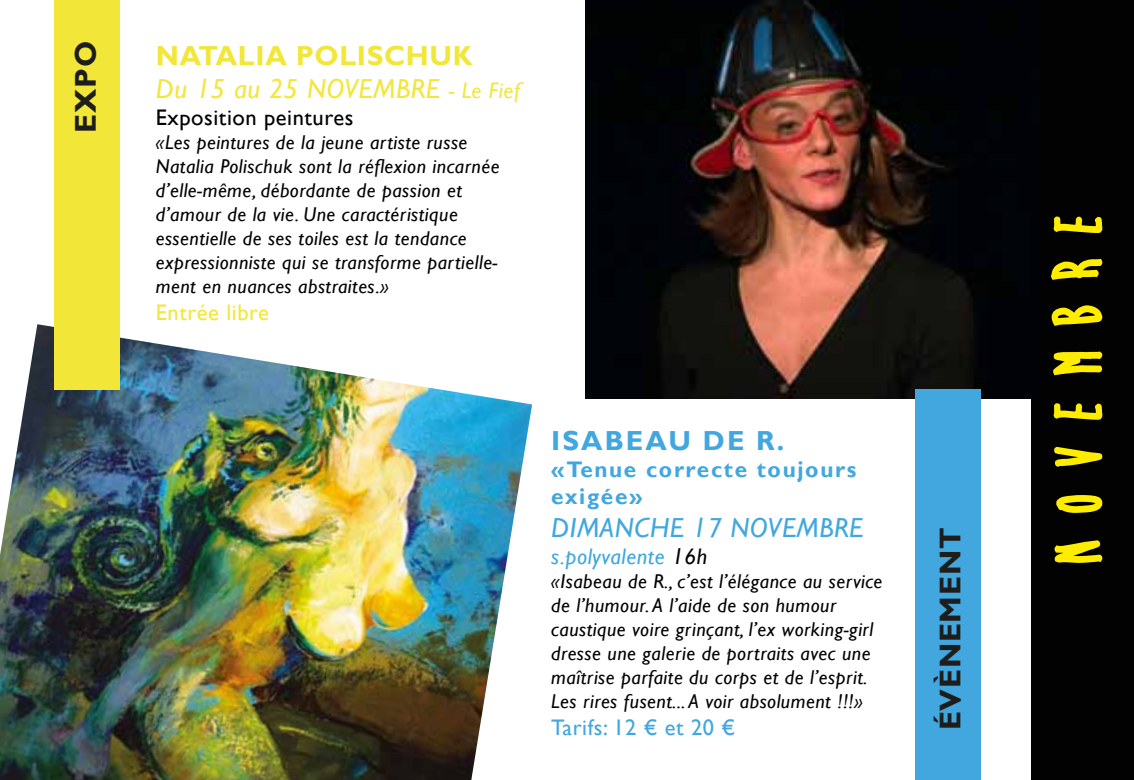
<style>
.page{position:relative;width:1134px;height:780px;background:#fff}
.page>*{position:absolute;margin:0;border:0;box-sizing:border-box;transform-origin:0 0}
.t1{font:700 30px "Gill Sans";letter-spacing:.025em;color:#1d1d1b}
.t2{font:700 27.5px/33px "Gill Sans";letter-spacing:.025em;color:#f2e739}
.t3{font:italic 27.5px "Gill Sans";letter-spacing:.02em;color:#41a7de}
.t4{font:700 27.5px "Gill Sans";letter-spacing:.075em;color:#41a7de}
.t5{font:700 22.5px/27px "Gill Sans";letter-spacing:.075em;color:#41a7de}
.t6{font:22.5px "Gill Sans";letter-spacing:.025em;color:#020202}
.t7{font:italic 22.5px "Gill Sans";letter-spacing:.025em;color:#41a7de}
.t8{font:22.5px "Gill Sans";letter-spacing:.025em;color:#41a7de}
.t9{font:22.5px "Gill Sans";letter-spacing:.025em;color:#f2e739}
.t10{font:italic 20px/24px "Gill Sans";letter-spacing:.025em;color:#020202}
.s1{font-weight:400;font-style:italic}
.s2{font-weight:400;font-style:italic;font-size:22.5px}
.s3{color:#020202}
</style>
<div class="page">
<div style="left:1031px;top:0;width:103px;height:780px;background:#020202"></div>
<svg style="left:1054px;top:540px;width:49px;height:23px"></svg>
<svg style="left:1056px;top:495px;width:47px;height:18px"></svg>
<svg style="left:1054px;top:446px;width:49px;height:21px"></svg>
<svg style="left:1053px;top:403px;width:50px;height:17px"></svg>
<svg style="left:1053px;top:351px;width:50px;height:25px"></svg>
<svg style="left:1051px;top:305px;width:52px;height:21px"></svg>
<svg style="left:1051px;top:259px;width:52px;height:21px"></svg>
<svg style="left:1053px;top:216px;width:50px;height:17px"></svg>
<img style="left:586px;top:0;width:445px;height:399px">
<div style="left:915px;top:390px;width:65px;height:390px;background:#41a7de"></div>
<img style="left:0;top:324px;width:532px;height:456px">
<div style="left:55px;top:0;width:65px;height:389px;background:#f2e739"></div>
<h1 class="t1" style="left:68px;top:132px;width:93px;rotate:-90deg">EXPO</h1>
<h2 class="t2" style="left:156px;top:40px;width:366px">NATALIA POLISCHUK<br><span class="s1">Du 15 au 25 NOVEMBRE</span> <span class="s2">- Le Fief</span></h2>
<p class="t6" style="left:156px;top:104px;width:199px">Exposition peintures</p>
<p class="t10" style="left:156px;top:131px;width:345px">«Les peintures de la jeune artiste russe Natalia Polischuk sont la réflexion incarnée d’elle-même, débordante de passion et d’amour de la vie. Une caractéristique essentielle de ses toiles est la tendance expressionniste qui se transforme partielle&shy;ment en nuances abstraites.»</p>
<p class="t9" style="left:156px;top:299px;width:115px">Entrée libre</p>
<h2 class="t4" style="left:551px;top:424px;width:235px">ISABEAU DE R.</h2>
<p class="t5" style="left:551px;top:456px;width:307px">«Tenue correcte toujours exigée»</p>
<h2 class="t3" style="left:551px;top:512px;width:313px">DIMANCHE 17 NOVEMBRE</h2>
<p class="t7" style="left:551px;top:543px;width:157px">s.polyvalente <span class="s3">16h</span></p>
<p class="t10" style="left:551px;top:570px;width:333px">«Isabeau de R., c’est l’élégance au service de l’humour. A l’aide de son humour caustique voire grinçant, l’ex working-girl dresse une galerie de portraits avec une maîtrise parfaite du corps et de l’esprit.<br>Les rires fusent... A voir absolument !!!»</p>
<p class="t8" style="left:551px;top:714px;width:185px">Tarifs: 12 € et 20 €</p>
<h1 class="t1" style="left:932px;top:730px;width:204px;rotate:-90deg">ÉVÈNEMENT</h1>
</div>
